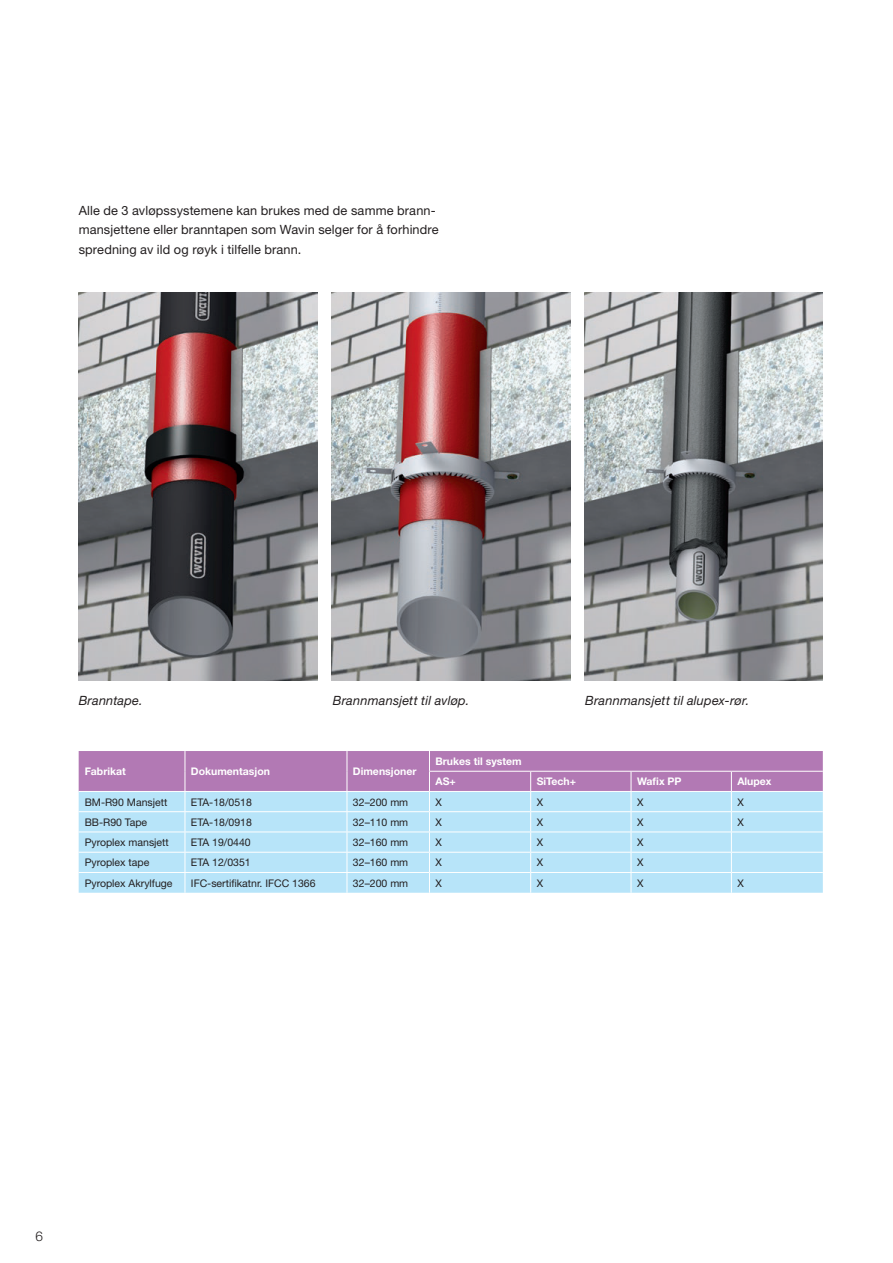
<style>
.page{position:relative;width:893px;height:1263px;background:#fff}
.page>*{position:absolute;margin:0;border:0;box-sizing:border-box;transform-origin:0 0}
.t1{font:300 13.5px "Helvetica Neue";color:#231f20}
.Body_text{font:12.75px/19.5px "Helvetica Neue";letter-spacing:.01em;color:#231f20}
.Caption_text{font:italic 12.75px "Helvetica Neue";letter-spacing:.015em;color:#231f20}
.Table_text{font:10.5px "Helvetica Neue";color:#231f20}
.Table_header{font:700 10.5px "Helvetica Neue";color:#fff}
</style>
<div class="page">
<img style="left:79px;top:292px;width:239px;height:389px">
<img style="left:331px;top:292px;width:239px;height:389px">
<img style="left:584px;top:292px;width:239px;height:389px">
<svg style="left:79px;top:751px;width:744px;height:142px;background:#b9c7e6"></svg>
<p class="Body_text" style="left:79px;top:200px;width:362px">Alle de 3 avløpssystemene kan brukes med de samme brann&shy;mansjettene eller branntapen som Wavin selger for å forhindre spredning av ild og røyk i tilfelle brann.</p>
<p class="Caption_text" style="left:79px;top:693px;width:66px">Branntape.</p>
<p class="Caption_text" style="left:333px;top:693px;width:138px">Brannmansjett til avløp.</p>
<p class="Caption_text" style="left:585px;top:693px;width:166px">Brannmansjett til alupex-rør.</p>
<p class="Table_header" style="left:85px;top:765px;width:43px">Fabrikat</p>
<p class="Table_header" style="left:191px;top:765px;width:81px">Dokumentasjon</p>
<p class="Table_header" style="left:353px;top:765px;width:65px">Dimensjoner</p>
<p class="Table_header" style="left:435px;top:755px;width:88px">Brukes til system</p>
<p class="Table_header" style="left:435px;top:775px;width:22px">AS+</p>
<p class="Table_header" style="left:537px;top:775px;width:41px">SiTech+</p>
<p class="Table_header" style="left:637px;top:775px;width:46px">Wafix PP</p>
<p class="Table_header" style="left:737px;top:775px;width:36px">Alupex</p>
<p class="Table_text" style="left:85px;top:796px;width:84px">BM-R90 Mansjett</p>
<p class="Table_text" style="left:191px;top:796px;width:62px">ETA-18/0518</p>
<p class="Table_text" style="left:353px;top:796px;width:57px">32–200 mm</p>
<p class="Table_text" style="left:435px;top:796px;width:8px">X</p>
<p class="Table_text" style="left:537px;top:796px;width:8px">X</p>
<p class="Table_text" style="left:637px;top:796px;width:8px">X</p>
<p class="Table_text" style="left:737px;top:796px;width:8px">X</p>
<p class="Table_text" style="left:85px;top:816px;width:64px">BB-R90 Tape</p>
<p class="Table_text" style="left:191px;top:816px;width:62px">ETA-18/0918</p>
<p class="Table_text" style="left:353px;top:816px;width:57px">32–110 mm</p>
<p class="Table_text" style="left:435px;top:816px;width:8px">X</p>
<p class="Table_text" style="left:537px;top:816px;width:8px">X</p>
<p class="Table_text" style="left:637px;top:816px;width:8px">X</p>
<p class="Table_text" style="left:737px;top:816px;width:8px">X</p>
<p class="Table_text" style="left:85px;top:836px;width:86px">Pyroplex mansjett</p>
<p class="Table_text" style="left:191px;top:836px;width:61px">ETA 19/0440</p>
<p class="Table_text" style="left:353px;top:836px;width:57px">32–160 mm</p>
<p class="Table_text" style="left:435px;top:836px;width:8px">X</p>
<p class="Table_text" style="left:537px;top:836px;width:8px">X</p>
<p class="Table_text" style="left:637px;top:836px;width:8px">X</p>
<p class="Table_text" style="left:85px;top:856px;width:66px">Pyroplex tape</p>
<p class="Table_text" style="left:191px;top:856px;width:61px">ETA 12/0351</p>
<p class="Table_text" style="left:353px;top:856px;width:57px">32–160 mm</p>
<p class="Table_text" style="left:435px;top:856px;width:8px">X</p>
<p class="Table_text" style="left:537px;top:856px;width:8px">X</p>
<p class="Table_text" style="left:637px;top:856px;width:8px">X</p>
<p class="Table_text" style="left:85px;top:877px;width:89px">Pyroplex Akrylfuge</p>
<p class="Table_text" style="left:191px;top:877px;width:126px">IFC-sertifikatnr. IFCC 1366</p>
<p class="Table_text" style="left:353px;top:877px;width:57px">32–200 mm</p>
<p class="Table_text" style="left:435px;top:877px;width:8px">X</p>
<p class="Table_text" style="left:537px;top:877px;width:8px">X</p>
<p class="Table_text" style="left:637px;top:877px;width:8px">X</p>
<p class="Table_text" style="left:737px;top:877px;width:8px">X</p>
<p class="t1" style="left:36px;top:1227px;width:9px">6</p>
</div>
